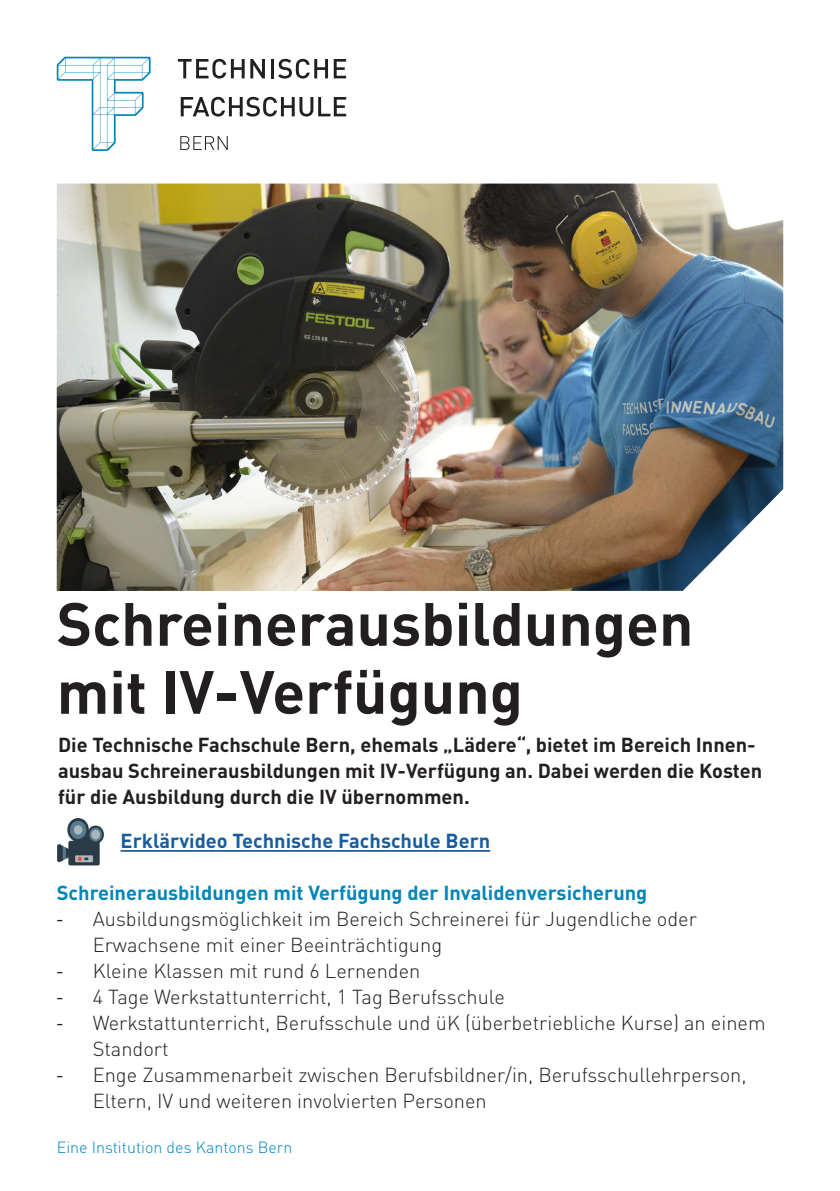
<style>
.page{position:relative;width:840px;height:1191px;background:#fff}
.page>*{position:absolute;margin:0;border:0;box-sizing:border-box;transform-origin:0 0}
.Titel{font:700 60px "DINOT";color:#231f20}
.t1{font:300 20px/26px "DINOT";color:#231f20}
.Lead{font:700 20px/26px "DINOT";color:#231f20}
.t2{font:700 20px "DINOT";color:#0085ba}
.t3{font:700 20px "DINOT";color:#175d9e}
.p_fusszeile{font:300 16px "DINOT";color:#0085ba}
.s1{font-family:"Myriad Pro";font-weight:400}
</style>
<div class="page">
<svg style="left:178px;top:59px;width:66px;height:20px"></svg>
<svg style="left:250px;top:59px;width:15px;height:19px"></svg>
<hr style="left:271px;top:59px;width:3px;height:19px;background:#231f20">
<svg style="left:278px;top:59px;width:68px;height:20px"></svg>
<svg style="left:181px;top:97px;width:165px;height:20px"></svg>
<svg style="left:180px;top:136px;width:48px;height:14px"></svg>
<svg style="left:57px;top:57px;width:93px;height:94px"></svg>
<hr style="left:120px;top:850px;width:370px;height:1px;background:#175d9e">
<img style="left:57px;top:183px;width:725px;height:408px">
<img style="left:57px;top:818px;width:47px;height:48px">
<p class="Titel" style="left:57px;top:585px;width:637px">Schreinerausbildungen</p>
<p class="Titel" style="left:57px;top:653px;width:467px">mit IV-Verfügung</p>
<p class="Lead" style="left:58px;top:731px;width:705px">Die Technische Fachschule Bern, ehemals „Lädere“, bietet im Bereich Innen&shy;ausbau Schreinerausbildungen mit IV-Verfügung an. Dabei werden die Kosten für die Ausbildung durch die IV übernommen.</p>
<p class="t3" style="left:120px;top:828px;width:371px">Erklärvideo Technische Fachschule Bern</p>
<p class="t2" style="left:57px;top:879px;width:591px">Schreinerausbildungen mit Verfügung der Invalidenversicherung</p>
<p class="t1" style="left:93px;top:905px;width:605px;text-indent:-36px"><span class="s1">-</span> Ausbildungsmöglichkeit im Bereich Schreinerei für Jugendliche oder<br>Erwachsene mit einer Beeinträchtigung</p>
<p class="t1" style="left:57px;top:957px;width:365px"><span class="s1">-</span> Kleine Klassen mit rund 6 Lernenden</p>
<p class="t1" style="left:57px;top:983px;width:449px"><span class="s1">-</span> 4 Tage Werkstattunterricht, 1 Tag Berufsschule</p>
<p class="t1" style="left:93px;top:1009px;width:674px;text-indent:-36px"><span class="s1">-</span> Werkstattunterricht, Berufsschule und üK (überbetriebliche Kurse) an einem<br>Standort</p>
<p class="t1" style="left:93px;top:1061px;width:655px;text-indent:-36px"><span class="s1">-</span> Enge Zusammenarbeit zwischen Berufsbildner/in, Berufsschullehrperson,<br>Eltern, IV und weiteren involvierten Personen</p>
<p class="p_fusszeile" style="left:57px;top:1136px;width:237px">Eine Institution des Kantons Bern</p>
</div>
